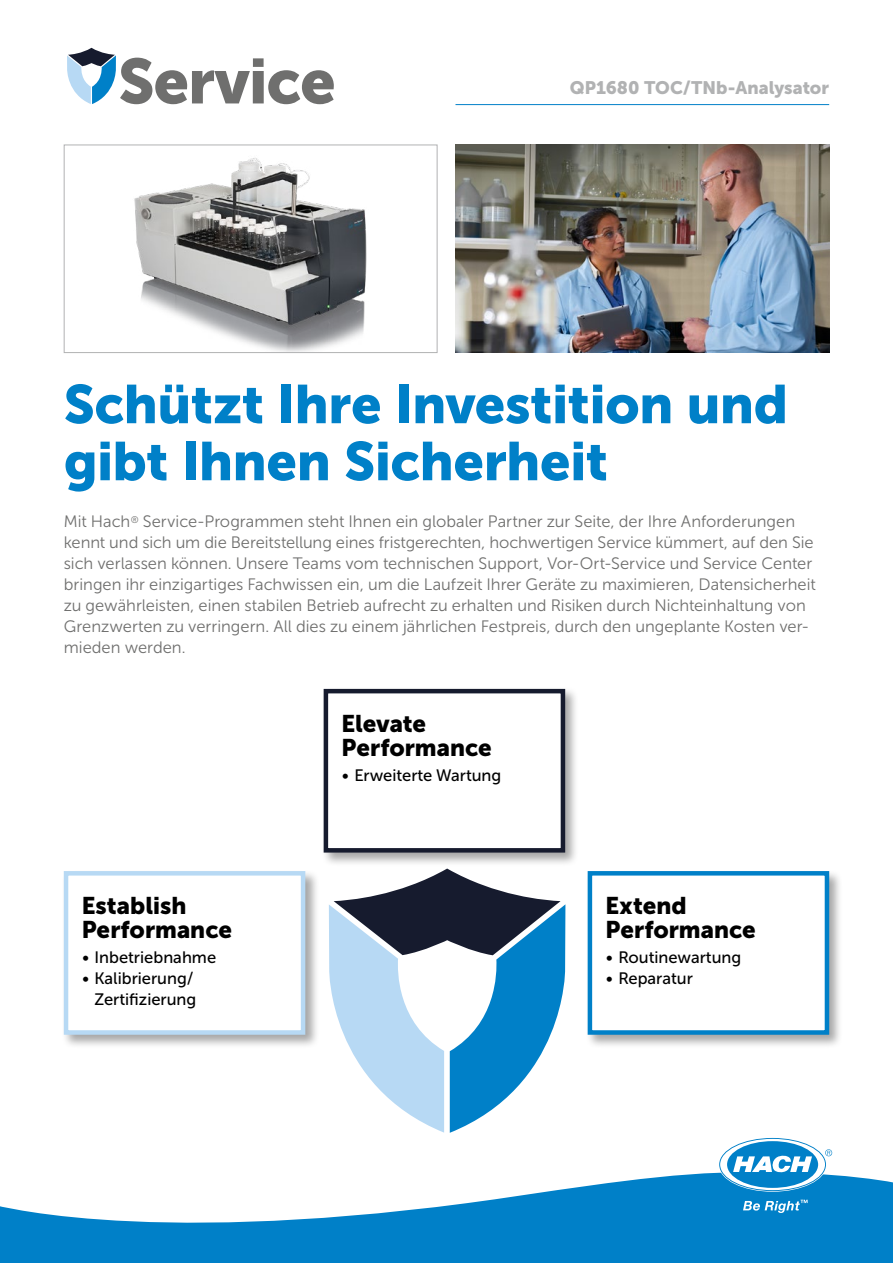
<style>
.page{position:relative;width:893px;height:1263px;background:#fff}
.page>*{position:absolute;margin:0;border:0;box-sizing:border-box;transform-origin:0 0}
.t1{font:54px/57px "Museo Sans Cyrl 900";letter-spacing:-.005em;color:#0080c8}
.t2{font:24px/24px "Museo Sans Cyrl 900";color:#000}
.t3{font:18px "Museo Sans Cyrl 900";color:#b1b2b3}
.t4{font:16.5px/21px "Museo Sans Cyrl 300";color:#6f6f6e}
.t5{font:16.5px/21px "Museo Sans Cyrl 500";color:#000;text-align:right}
</style>
<div class="page">
<hr style="left:455px;top:104px;width:374px;height:1px;background:#0080c8">
<img style="left:134px;top:158px;width:233px;height:193px">
<div style="left:64px;top:145px;width:373px;height:208px;border:1px solid #b1b2b3"></div>
<img style="left:455px;top:145px;width:374px;height:208px">
<svg style="left:67px;top:48px;width:267px;height:56px"></svg>
<svg style="left:329px;top:868px;width:236px;height:265px"></svg>
<svg style="left:0;top:1172px;width:893px;height:91px;fill:#0080c8"></svg>
<svg style="left:720px;top:1139px;width:112px;height:51px"></svg>
<svg style="left:743px;top:1200px;width:65px;height:13px"></svg>
<div style="left:62px;top:869px;width:257px;height:180px;background:#000;opacity:.35"></div>
<div style="left:66px;top:873px;width:237px;height:159px;background:#fff"></div>
<div style="left:64px;top:871px;width:241px;height:164px;border:4px solid #b7d9f4"></div>
<div style="left:586px;top:869px;width:257px;height:180px;background:#000;opacity:.35"></div>
<div style="left:590px;top:873px;width:237px;height:159px;background:#fff"></div>
<div style="left:588px;top:871px;width:241px;height:164px;border:4px solid #0080c8"></div>
<div style="left:322px;top:687px;width:257px;height:180px;background:#000;opacity:.35"></div>
<div style="left:326px;top:691px;width:237px;height:159px;background:#fff"></div>
<div style="left:324px;top:689px;width:241px;height:163px;border:4px solid #161b2e"></div>
<p class="t3" style="left:570px;top:78px;width:261px">QP1680 TOC/TNb-Analysator</p>
<h1 class="t1" style="left:64px;top:376px;width:726px">Schützt Ihre Investition und gibt Ihnen Sicherheit</h1>
<p class="t4" style="left:64px;top:511px;width:753px">Mit Hach<sup>®</sup> Service-Programmen steht Ihnen ein globaler Partner zur Seite, der Ihre Anforderungen kennt und sich um die Bereitstellung eines fristgerechten, hochwertigen Service kümmert, auf den Sie sich verlassen können. Unsere Teams vom technischen Support, Vor-Ort-Service und Service Center bringen ihr einzigartiges Fachwissen ein, um die Laufzeit Ihrer Geräte zu maximieren, Datensicherheit zu gewährleisten, einen stabilen Betrieb aufrecht zu erhalten und Risiken durch Nichteinhaltung von Grenzwerten zu verringern. All dies zu einem jährlichen Festpreis, durch den ungeplante Kosten ver&shy;mieden werden.</p>
<h2 class="t2" style="left:82px;top:893px;width:152px">Establish<br>Performance</h2>
<p class="t5" style="left:82px;top:947px;width:136px">• Inbetriebnahme</p>
<p class="t5" style="left:82px;top:968px;width:116px">• Kalibrierung/<br>Zertifizierung</p>
<h2 class="t2" style="left:342px;top:711px;width:152px">Elevate<br>Performance</h2>
<p class="t5" style="left:342px;top:765px;width:161px">• Erweiterte Wartung</p>
<h2 class="t2" style="left:606px;top:893px;width:152px">Extend<br>Performance</h2>
<p class="t5" style="left:606px;top:947px;width:137px">• Routinewartung</p>
<p class="t5" style="left:606px;top:968px;width:89px">• Reparatur</p>
</div>
